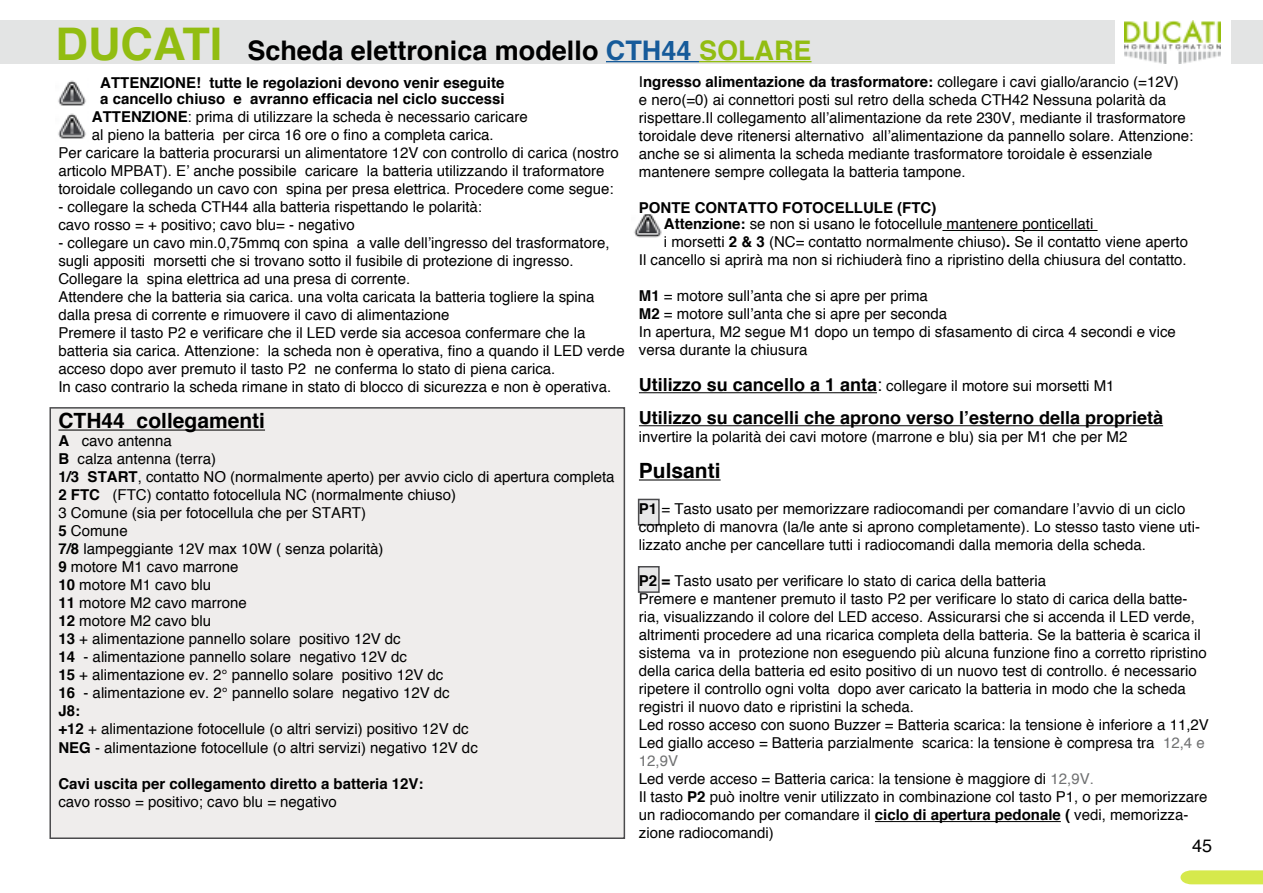
<style>
.page{position:relative;width:1263px;height:893px;background:#fff}
.page>*{position:absolute;margin:0;border:0;box-sizing:border-box;transform-origin:0 0}
.t1{font:700 27px "Helvetica";color:#000}
.Normale{font:700 21px "Helvetica";color:#000}
.t2{font:700 18px "Helvetica";color:#000}
.t3{font:18px "Helvetica";color:#000}
.Normale-2{font:15px/18px "Helvetica";color:#000}
.Normale-3{font:700 15px "Helvetica";color:#000}
.s1{font-size:45px;color:#92bd11}
.s2{color:#165b9a}
.s3{color:#92bd11}
.s4{font-weight:700}
.s5{font-weight:700;font-size:18px}
.s6{font-size:18px}
.s7{color:#707172}
</style>
<div class="page">
<div style="left:0;top:21px;width:1263px;height:43px;background:#e3e4e4"></div>
<svg style="left:1180px;top:870px;width:83px;height:14px"></svg>
<div style="left:1115px;top:21px;width:115px;height:57px;background:#fff"></div>
<img style="left:1125px;top:21px;width:96px;height:43px">
<img style="left:58px;top:80px;width:28px;height:59px">
<img style="left:634px;top:215px;width:27px;height:22px">
<hr style="left:606px;top:61px;width:93px;height:1px;background:#165b9a">
<hr style="left:699px;top:61px;width:112px;height:1px;background:#92bd11">
<div style="left:638px;top:566px;width:22px;height:27px;background:#e7e7e8;border:2px solid #4b4b4d"></div>
<div style="left:638px;top:499px;width:22px;height:27px;background:#e7e7e8;border:2px solid #4b4b4d"></div>
<div style="left:49px;top:407px;width:576px;height:432px;background:#efedec;border:2px solid #4b4b4d"></div>
<hr style="left:58px;top:429px;width:207px;height:2px;background:#000">
<hr style="left:942px;top:230px;width:155px;height:1px;background:#000">
<hr style="left:639px;top:392px;width:238px;height:1px;background:#000">
<hr style="left:639px;top:425px;width:524px;height:1px;background:#000">
<hr style="left:639px;top:479px;width:82px;height:1px;background:#000">
<hr style="left:875px;top:821px;width:186px;height:1px;background:#000">
<p class="t1" style="left:56px;top:28px;width:757px"><span class="s1">DUCATI</span> Scheda elettronica modello <span class="s2">CTH44</span> <span class="s3">SOLARE</span></p>
<p class="Normale-3" style="left:100px;top:71px;width:406px">ATTENZIONE! tutte le regolazioni devono venir eseguite</p>
<p class="Normale-3" style="left:100px;top:87px;width:406px">a cancello chiuso e avranno efficacia nel ciclo successi</p>
<p class="Normale-2" style="left:92px;top:109px;width:437px"><span class="s4">ATTENZIONE</span>: prima di utilizzare la scheda è necessario caricare</p>
<p class="Normale-2" style="left:92px;top:127px;width:403px">al pieno la batteria per circa 16 ore o fino a completa carica.</p>
<p class="Normale-2" style="left:58px;top:145px;width:562px">Per caricare la batteria procurarsi un alimentatore 12V con controllo di carica (nostro articolo MPBAT). E’ anche possibile caricare la batteria utilizzando il traformatore toroidale collegando un cavo con spina per presa elettrica. Procedere come segue:</p>
<p class="Normale-2" style="left:58px;top:199px;width:425px">- collegare la scheda CTH44 alla batteria rispettando le polarità:</p>
<p class="Normale-2" style="left:58px;top:217px;width:298px">cavo rosso = + positivo; cavo blu= - negativo</p>
<p class="Normale-2" style="left:58px;top:235px;width:553px">- collegare un cavo min.0,75mmq con spina a valle dell’ingresso del trasformatore, sugli appositi morsetti che si trovano sotto il fusibile di protezione di ingresso.<br>Collegare la spina elettrica ad una presa di corrente.</p>
<p class="Normale-2" style="left:58px;top:289px;width:538px">Attendere che la batteria sia carica. una volta caricata la batteria togliere la spina dalla presa di corrente e rimuovere il cavo di alimentazione</p>
<p class="Normale-2" style="left:58px;top:325px;width:568px">Premere il tasto P2 e verificare che il LED verde sia accesoa confermare che la batteria sia carica. Attenzione: la scheda non è operativa, fino a quando il LED verde acceso dopo aver premuto il tasto P2 ne conferma lo stato di piena carica.</p>
<p class="Normale-2" style="left:58px;top:379px;width:554px">In caso contrario la scheda rimane in stato di blocco di sicurezza e non è operativa.</p>
<p class="Normale" style="left:58px;top:404px;width:208px">CTH44 collegamenti</p>
<p class="Normale-2" style="left:58px;top:433px;width:115px"><span class="s4">A</span> cavo antenna</p>
<p class="Normale-2" style="left:58px;top:451px;width:159px"><span class="s4">B</span> calza antenna (terra)</p>
<p class="Normale-2" style="left:58px;top:469px;width:558px"><span class="s4">1/3 START</span>, contatto NO (normalmente aperto) per avvio ciclo di apertura completa</p>
<p class="Normale-2" style="left:58px;top:487px;width:399px"><span class="s4">2 FTC</span> (FTC) contatto fotocellula NC (normalmente chiuso)</p>
<p class="Normale-2" style="left:58px;top:505px;width:309px">3 Comune (sia per fotocellula che per START)</p>
<p class="Normale-2" style="left:58px;top:523px;width:71px"><span class="s4">5</span> Comune</p>
<p class="Normale-2" style="left:58px;top:541px;width:327px"><span class="s4">7/8</span> lampeggiante 12V max 10W ( senza polarità)</p>
<p class="Normale-2" style="left:58px;top:559px;width:182px"><span class="s4">9</span> motore M1 cavo marrone</p>
<p class="Normale-2" style="left:58px;top:577px;width:154px"><span class="s4">10</span> motore M1 cavo blu</p>
<p class="Normale-2" style="left:58px;top:595px;width:190px"><span class="s4">11</span> motore M2 cavo marrone</p>
<p class="Normale-2" style="left:58px;top:613px;width:154px"><span class="s4">12</span> motore M2 cavo blu</p>
<p class="Normale-2" style="left:58px;top:631px;width:344px"><span class="s4">13</span> + alimentazione pannello solare positivo 12V dc</p>
<p class="Normale-2" style="left:58px;top:649px;width:350px"><span class="s4">14</span> - alimentazione pannello solare negativo 12V dc</p>
<p class="Normale-2" style="left:58px;top:667px;width:386px"><span class="s4">15</span> + alimentazione ev. 2° pannello solare positivo 12V dc</p>
<p class="Normale-2" style="left:58px;top:685px;width:393px"><span class="s4">16</span> - alimentazione ev. 2° pannello solare negativo 12V dc</p>
<p class="Normale-3" style="left:58px;top:699px;width:23px">J8:</p>
<p class="Normale-2" style="left:58px;top:721px;width:412px"><span class="s4">+12</span> + alimentazione fotocellule (o altri servizi) positivo 12V dc</p>
<p class="Normale-2" style="left:58px;top:739px;width:421px"><span class="s4">NEG</span> - alimentazione fotocellule (o altri servizi) negativo 12V dc</p>
<p class="Normale-3" style="left:58px;top:771px;width:367px">Cavi uscita per collegamento diretto a batteria 12V:</p>
<p class="Normale-2" style="left:58px;top:793px;width:280px">cavo rosso = positivo; cavo blu = negativo</p>
<p class="Normale-2" style="left:639px;top:73px;width:556px">I<span class="s4">ngresso alimentazione da trasformatore:</span> collegare i cavi giallo/arancio (=12V)<br>e nero(=0) ai connettori posti sul retro della scheda CTH42 Nessuna polarità da rispettare.Il collegamento all’alimentazione da rete 230V, mediante il trasformatore toroidale deve ritenersi alternativo all’alimentazione da pannello solare. Attenzione: anche se si alimenta la scheda mediante trasformatore toroidale è essenziale mantenere sempre collegata la batteria tampone.</p>
<p class="Normale-3" style="left:639px;top:195px;width:299px">PONTE CONTATTO FOTOCELLULE (FTC)</p>
<p class="Normale-2" style="left:664px;top:216px;width:431px"><span class="s4">Attenzione:</span> se non si usano le fotocellule mantenere ponticellati</p>
<p class="Normale-2" style="left:664px;top:234px;width:525px">i morsetti <span class="s4">2 &amp; 3</span> (NC= contatto normalmente chiuso)<span class="s4">.</span> Se il contatto viene aperto</p>
<p class="Normale-2" style="left:639px;top:252px;width:549px">Il cancello si aprirà ma non si richiuderà fino a ripristino della chiusura del contatto.</p>
<p class="Normale-2" style="left:639px;top:288px;width:290px"><span class="s4">M1</span> = motore sull’anta che si apre per prima</p>
<p class="Normale-2" style="left:639px;top:306px;width:310px"><span class="s4">M2</span> = motore sull’anta che si apre per seconda</p>
<p class="Normale-2" style="left:639px;top:324px;width:538px">In apertura, M2 segue M1 dopo un tempo di sfasamento di circa 4 secondi e vice versa durante la chiusura</p>
<p class="Normale-2" style="left:639px;top:378px;width:477px"><span class="s5">Utilizzo su cancello a 1 anta</span><span class="s6">:</span> collegare il motore sui morsetti M1</p>
<p class="t2" style="left:639px;top:404px;width:526px">Utilizzo su cancelli che aprono verso l’esterno della proprietà</p>
<p class="Normale-2" style="left:639px;top:429px;width:490px">invertire la polarità dei cavi motore (marrone e blu) sia per M1 che per M2</p>
<p class="Normale" style="left:639px;top:454px;width:83px">Pulsanti</p>
<p class="Normale-2" style="left:639px;top:501px;width:563px"><span class="s4">P1</span> = Tasto usato per memorizzare radiocomandi per comandare l’avvio di un ciclo completo di manovra (la/le ante si aprono completamente). Lo stesso tasto viene uti&shy;lizzato anche per cancellare tutti i radiocomandi dalla memoria della scheda.</p>
<p class="Normale-2" style="left:639px;top:573px;width:409px"><span class="s4">P2 =</span> Tasto usato per verificare lo stato di carica della batteria</p>
<p class="Normale-2" style="left:639px;top:591px;width:569px">Premere e mantener premuto il tasto P2 per verificare lo stato di carica della batte&shy;ria, visualizzando il colore del LED acceso. Assicurarsi che si accenda il LED verde, altrimenti procedere ad una ricarica completa della batteria. Se la batteria è scarica il sistema va in protezione non eseguendo più alcuna funzione fino a corretto ripristino della carica della batteria ed esito positivo di un nuovo test di controllo. é necessario ripetere il controllo ogni volta dopo aver caricato la batteria in modo che la scheda registri il nuovo dato e ripristini la scheda.</p>
<p class="Normale-2" style="left:639px;top:717px;width:571px">Led rosso acceso con suono Buzzer = Batteria scarica: la tensione è inferiore a 11,2V</p>
<p class="Normale-2" style="left:639px;top:735px;width:567px">Led giallo acceso = Batteria parzialmente scarica: la tensione è compresa tra <span class="s7">12,4 e<br>12,9V</span></p>
<p class="Normale-2" style="left:639px;top:771px;width:456px">Led verde acceso = Batteria carica: la tensione è maggiore di <span class="s7">12,9V.</span></p>
<p class="Normale-2" style="left:639px;top:789px;width:570px">Il tasto <span class="s4">P2</span> può inoltre venir utilizzato in combinazione col tasto P1, o per memorizzare un radiocomando per comandare il <span class="s4">ciclo di apertura pedonale (</span> vedi, memorizza&shy;zione radiocomandi)</p>
<p class="t3" style="left:1192px;top:832px;width:22px">45</p>
</div>
